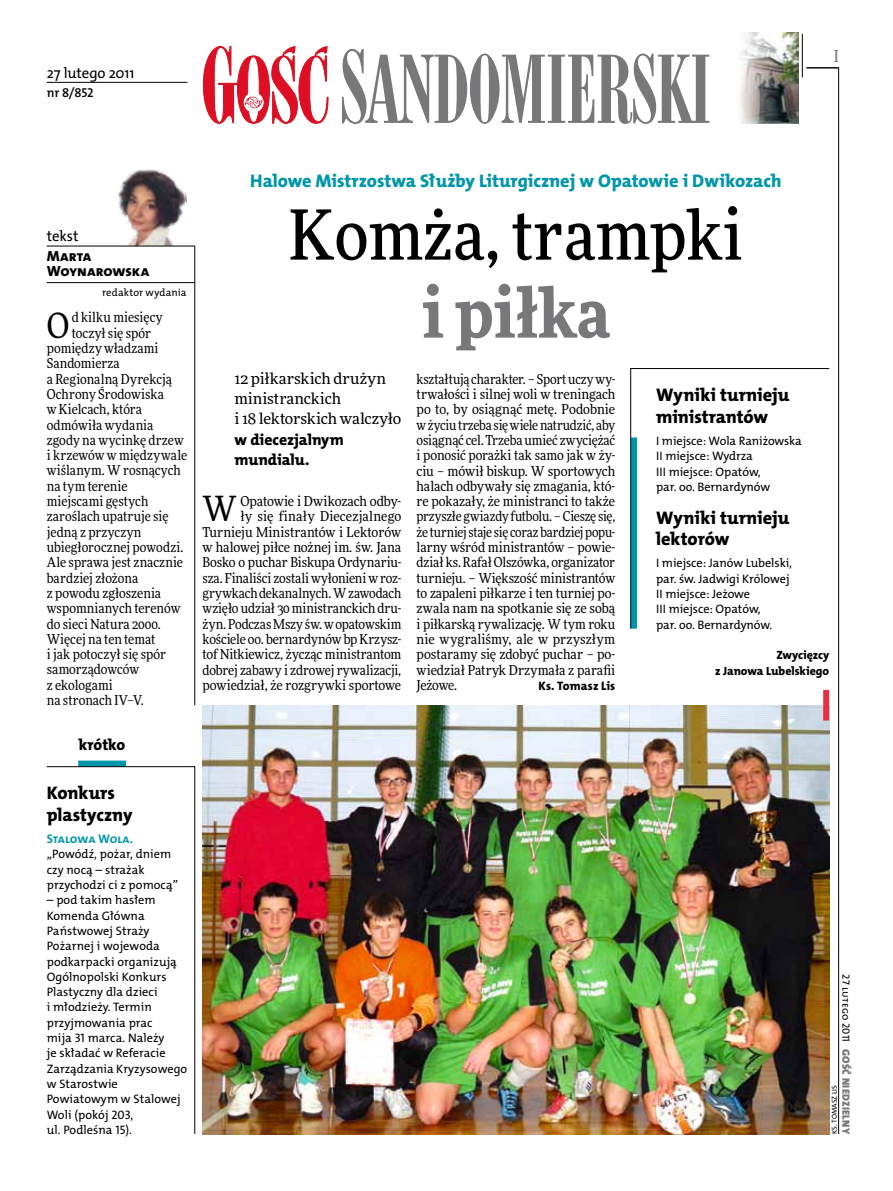
<style>
.page{position:relative;width:893px;height:1191px;background:#fff}
.page>*{position:absolute;margin:0;border:0;box-sizing:border-box;transform-origin:0 0}
.t1{font:500 69px "Freeday Narrow";color:#000}
.t2{font:900 69px "Freeday Narrow";color:#787779}
.t3{font:34.8px "Freeday Narrow News";color:#000}
.t4{font:18.3px/21.6px "The Mix HP8 Ex Bld";letter-spacing:-.005em;color:#000}
.t5{font:18.3px "The Mix HP8 Ex Bld";letter-spacing:-.005em;color:#0096aa}
.t6{font:500 16.5px "Freeday Narrow";color:#787779;scale:.9 1}
.t7{font:15.75px/20.4px "The Mix HP8 Ex Bld";letter-spacing:-.005em;color:#000}
.t8{font:15.45px/20.4px "Freeday News";letter-spacing:-.005em;color:#000}
.t9{font:14.85px "The Mix HP5 Plain";letter-spacing:-.01em;color:#000}
.t10{font:14.85px/15.3px "The Mix HP8 Ex Bld";letter-spacing:.025em;color:#000}
.t11{font:13.65px/15.3px "Freeday Narrow News";color:#000;text-align:right}
.t12{font:12.9px "The Mix HP6 Se Bld";color:#000}
.t13{font:12.6px "The Mix HP7 Bld";letter-spacing:-.005em;color:#0096aa}
.t14{font:12.3px/15.3px "The Mix HP5 Plain";letter-spacing:.005em;color:#000}
.t15{font:12.3px "The Mix HP8 Ex Bld";letter-spacing:.005em;color:#000}
.t16{font:12px/15.3px "The Mix HP8 Ex Bld";letter-spacing:-.005em;color:#000;text-align:right}
.t17{font:10.5px "The Mix HP5 Plain";letter-spacing:.015em;color:#000}
.t18{font:10.5px "The Mix HP9 Blk";letter-spacing:.025em;color:#787779}
.t19{font:7.2px "The Mix HP5 Plain";letter-spacing:.005em;color:#000}
</style>
<div class="page">
<hr style="left:838px;top:68px;width:1px;height:1066px;background:#000">
<hr style="left:802px;top:34px;width:1px;height:43px;background:#000">
<hr style="left:195px;top:246px;width:1px;height:459px;background:#000">
<hr style="left:806px;top:68px;width:33px;height:1px;background:#000">
<svg style="left:203px;top:46px;width:125px;height:78px"></svg>
<svg style="left:342px;top:49px;width:367px;height:75px"></svg>
<img style="left:739px;top:33px;width:59px;height:90px">
<hr style="left:47px;top:82px;width:140px;height:1px;background:#000">
<img style="left:203px;top:705px;width:626px;height:429px">
<div style="left:78px;top:760px;width:48px;height:6px;background:#0096aa"></div>
<svg style="left:46px;top:766px;width:149px;height:368px"></svg>
<img style="left:108px;top:169px;width:85px;height:77px">
<hr style="left:47px;top:246px;width:148px;height:1px;background:#000">
<hr style="left:47px;top:282px;width:148px;height:1px;background:#000">
<svg style="left:630px;top:368px;width:200px;height:261px"></svg>
<div style="left:823px;top:690px;width:6px;height:30px;background:#e92f3f"></div>
<p class="t9" style="left:47px;top:63px;width:89px">27 lutego 2011</p>
<p class="t12" style="left:47px;top:85px;width:48px">nr 8/852</p>
<p class="t6" style="left:834px;top:46px;width:6px">I</p>
<p class="t9" style="left:47px;top:227px;width:33px">tekst</p>
<p class="t10" style="left:47px;top:249px;width:104px">Marta<br>Woynarowska</p>
<p class="t17" style="left:102px;top:285px;width:86px">redaktor wydania</p>
<h2 class="t3" style="left:47px;top:304px;width:24px">O</h2>
<p class="t11" style="left:72px;top:310px;width:92px">d kilku miesięcy</p>
<p class="t11" style="left:72px;top:325px;width:81px">toczył się spór</p>
<p class="t11" style="left:47px;top:340px;width:113px">pomiędzy władzami</p>
<p class="t11" style="left:47px;top:356px;width:74px">Sandomierza</p>
<p class="t11" style="left:47px;top:371px;width:127px">a Regionalną Dyrekcją</p>
<p class="t11" style="left:47px;top:386px;width:119px">Ochrony Środowiska</p>
<p class="t11" style="left:47px;top:401px;width:97px">w Kielcach, która</p>
<p class="t11" style="left:47px;top:417px;width:108px">odmówiła wydania</p>
<p class="t11" style="left:47px;top:432px;width:138px">zgody na wycinkę drzew</p>
<p class="t11" style="left:47px;top:447px;width:142px">i krzewów w międzywale</p>
<p class="t11" style="left:47px;top:463px;width:135px">wiślanym. W rosnących</p>
<p class="t11" style="left:47px;top:478px;width:82px">na tym terenie</p>
<p class="t11" style="left:47px;top:493px;width:103px">miejscami gęstych</p>
<p class="t11" style="left:47px;top:509px;width:123px">zaroślach upatruje się</p>
<p class="t11" style="left:47px;top:524px;width:96px">jedną z przyczyn</p>
<p class="t11" style="left:47px;top:539px;width:138px">ubiegłorocznej powodzi.</p>
<p class="t11" style="left:47px;top:554px;width:138px">Ale sprawa jest znacznie</p>
<p class="t11" style="left:47px;top:570px;width:93px">bardziej złożona</p>
<p class="t11" style="left:47px;top:585px;width:116px">z powodu zgłoszenia</p>
<p class="t11" style="left:47px;top:600px;width:135px">wspomnianych terenów</p>
<p class="t11" style="left:47px;top:616px;width:116px">do sieci Natura 2000.</p>
<p class="t11" style="left:47px;top:631px;width:110px">Więcej na ten temat</p>
<p class="t11" style="left:47px;top:646px;width:121px">i jak potoczył się spór</p>
<p class="t11" style="left:47px;top:662px;width:94px">samorządowców</p>
<p class="t11" style="left:47px;top:677px;width:68px">z ekologami</p>
<p class="t11" style="left:47px;top:692px;width:99px">na stronach IV–V.</p>
<p class="t7" style="left:79px;top:735px;width:48px">krótko</p>
<h3 class="t4" style="left:47px;top:782px;width:87px">Konkurs plastyczny</h3>
<p class="t13" style="left:47px;top:830px;width:88px">Stalowa Wola.</p>
<p class="t14" style="left:47px;top:846px;width:133px">„Powódź, pożar, dniem czy nocą – strażak przychodzi ci z pomocą”</p>
<p class="t14" style="left:47px;top:892px;width:142px">– pod takim hasłem<br>Komenda Główna<br>Państwowej Straży<br>Pożarnej i wojewoda podkarpacki organizują<br>Ogólnopolski Konkurs<br>Plastyczny dla dzieci<br>i młodzieży. Termin przyjmowania prac<br>mija 31 marca. Należy<br>je składać w Referacie<br>Zarządzania Kryzysowego w Starostwie<br>Powiatowym w Stalowej<br>Woli (pokój 203,<br>ul. Podleśna 15).</p>
<h3 class="t5" style="left:250px;top:169px;width:533px">Halowe Mistrzostwa Służby Liturgicznej w Opatowie i Dwikozach</h3>
<h1 class="t1" style="left:289px;top:192px;width:456px">Komża, trampki</h1>
<h1 class="t2" style="left:422px;top:268px;width:190px">i piłka</h1>
<p class="t8" style="left:234px;top:367px;width:168px">12 piłkarskich drużyn ministranckich<br>i 18 lektorskich walczyło</p>
<p class="t7" style="left:234px;top:429px;width:111px">w diecezjalnym mundialu.</p>
<h2 class="t3" style="left:203px;top:488px;width:36px">W</h2>
<p class="t11" style="left:203px;top:493px;width:200px">Opatowie i Dwikozach odby-<br>ły się finały Diecezjalnego Turnieju Ministrantów i Lektorów w halowej piłce nożnej im. św. Jana Bosko o puchar Biskupa Ordynariu&shy;sza. Finaliści zostali wyłonieni w roz&shy;grywkach dekanalnych. W zawodach wzięło udział 30 ministranckich dru&shy;żyn. Podczas Mszy św. w opatowskim kościele oo. bernardynów bp Krzysz&shy;tof Nitkiewicz, życząc ministrantom dobrej zabawy i zdrowej rywalizacji, powiedział, że rozgrywki sportowe</p>
<p class="t11" style="left:417px;top:371px;width:200px;text-align:justify">kształtują charakter. – Sport uczy wy&shy;trwałości i silnej woli w treningach po to, by osiągnąć metę. Podobnie w życiu trzeba się wiele natrudzić, aby osiągnąć cel. Trzeba umieć zwyciężać i ponosić porażki tak samo jak w ży&shy;ciu – mówił biskup. W sportowych halach odbywały się zmagania, któ&shy;re pokazały, że ministranci to także przyszłe gwiazdy futbolu. – Cieszę się, że turniej staje się coraz bardziej popu&shy;larny wśród ministrantów – powie&shy;dział ks. Rafał Olszówka, organizator turnieju. – Większość ministrantów to zapaleni piłkarze i ten turniej po&shy;zwala nam na spotkanie się ze sobą i piłkarską rywalizację. W tym roku nie wygraliśmy, ale w przyszłym postaramy się zdobyć puchar – po&shy;wiedział Patryk Drzymała z parafii Jeżowe.</p>
<p class="t15" style="left:538px;top:678px;width:78px">Ks. Tomasz Lis</p>
<h3 class="t4" style="left:656px;top:384px;width:135px">Wyniki turnieju ministrantów</h3>
<p class="t14" style="left:656px;top:433px;width:147px">I miejsce: Wola Raniżowska<br>II miejsce: Wydrza<br>III miejsce: Opatów,<br>par. oo. Bernardynów</p>
<h3 class="t4" style="left:656px;top:507px;width:135px">Wyniki turnieju lektorów</h3>
<p class="t14" style="left:656px;top:556px;width:137px">I miejsce: Janów Lubelski, par. św. Jadwigi Królowej<br>II miejsce: Jeżowe<br>III miejsce: Opatów,<br>par. oo. Bernardynów.</p>
<p class="t16" style="left:715px;top:647px;width:116px">Zwycięzcy<br>z Janowa Lubelskiego</p>
<p class="t17" style="left:853px;top:974px;width:69px;rotate:90deg">27 lutego 2011</p>
<p class="t18" style="left:853px;top:1049px;width:86px;rotate:90deg">Gość Niedzielny</p>
<p class="t19" style="left:830px;top:1134px;width:50px;rotate:-90deg">ks. Tomasz Lis</p>
</div>
